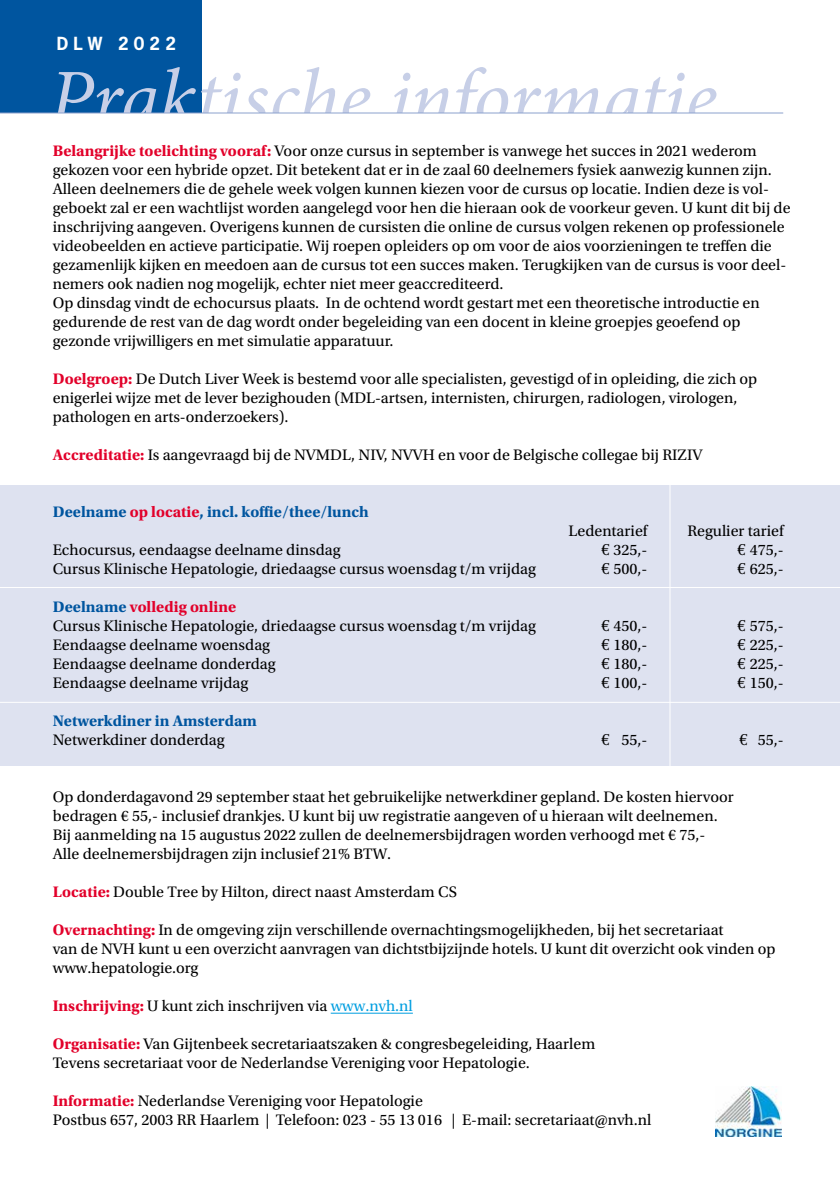
<style>
.page{position:relative;width:840px;height:1191px;background:#fff}
.page>*{position:absolute;margin:0;border:0;box-sizing:border-box;transform-origin:0 0}
.t1{font:italic 80px "Minion Pro";letter-spacing:-.01em;color:#c7cfe7}
.t2{font:700 17px "News Gothic";letter-spacing:.305em;color:#fff}
.t3{font:16px/19px "Utopia Std";color:#000}
.t4{font:700 16px "Utopia Std";color:#00559f}
.s1{font-weight:700;color:#e2002a}
.s2{color:#e2002a}
.s3{font-family:"Euro Serif"}
.s4{font-weight:700;color:#00559f}
.s5{color:#009ee0}
</style>
<div class="page">
<div style="left:0;top:485px;width:839px;height:280px;background:#dee2f0"></div>
<hr style="left:839px;top:0;width:1px;height:334px;background:#e2002a">
<hr style="left:839px;top:309px;width:1px;height:590px;background:#dee2f0">
<div style="left:0;top:0;width:201px;height:114px;background:#00559f"></div>
<hr style="left:330px;top:1012px;width:82px;height:1px;background:#009ee0">
<img style="left:715px;top:1087px;width:66px;height:49px">
<hr style="left:0;top:113px;width:782px;height:1px;background:#8ba1cd">
<hr style="left:669px;top:476px;width:1px;height:304px;background:#fff">
<hr style="left:0;top:587px;width:839px;height:1px;background:#fff">
<hr style="left:0;top:702px;width:839px;height:1px;background:#fff">
<p class="t2" style="left:57px;top:33px;width:121px">DLW 2022</p>
<h1 class="t1" style="left:48px;top:44px;width:670px">Praktische informatie</h1>
<p class="t3" style="left:53px;top:142px;width:738px"><span class="s1">Belangrijke toelichting vooraf:</span> Voor onze cursus in september is vanwege het succes in 2021 wederom gekozen voor een hybride opzet. Dit betekent dat er in de zaal 60 deelnemers fysiek aanwezig kunnen zijn.<br>Alleen deelnemers die de gehele week volgen kunnen kiezen voor de cursus op locatie. Indien deze is vol&shy;geboekt zal er een wachtlijst worden aangelegd voor hen die hieraan ook de voorkeur geven. U kunt dit bij de inschrijving aangeven. Overigens kunnen de cursisten die online de cursus volgen rekenen op professionele videobeelden en actieve participatie. Wij roepen opleiders op om voor de aios voorzieningen te treffen die gezamenlijk kijken en meedoen aan de cursus tot een succes maken. Terugkijken van de cursus is voor deel&shy;nemers ook nadien nog mogelijk, echter niet meer geaccrediteerd.<br>Op dinsdag vindt de echocursus plaats. In de ochtend wordt gestart met een theoretische introductie en gedurende de rest van de dag wordt onder begeleiding van een docent in kleine groepjes geoefend op gezonde vrijwilligers en met simulatie apparatuur.</p>
<p class="t3" style="left:53px;top:370px;width:705px"><span class="s1">Doelgroep:</span> De Dutch Liver Week is bestemd voor alle specialisten, gevestigd of in opleiding, die zich op enigerlei wijze met de lever bezighouden (MDL-artsen, internisten, chirurgen, radiologen, virologen, pathologen en arts-onderzoekers).</p>
<p class="t3" style="left:53px;top:446px;width:650px"><span class="s1">Accreditatie:</span> Is aangevraagd bij de NVMDL, NIV, NVVH en voor de Belgische collegae bij RIZIV</p>
<p class="t4" style="left:53px;top:503px;width:317px">Deelname <span class="s2">op locatie</span>, incl. koffie/thee/lunch</p>
<p class="t3" style="left:568px;top:522px;width:80px">Ledentarief</p>
<p class="t3" style="left:687px;top:522px;width:98px">Regulier tarief</p>
<p class="t3" style="left:53px;top:541px;width:289px">Echocursus, eendaagse deelname dinsdag</p>
<p class="t3" style="left:601px;top:541px;width:47px"><span class="s3">E</span> 325,-</p>
<p class="t3" style="left:737px;top:541px;width:47px"><span class="s3">E</span> 475,-</p>
<p class="t3" style="left:53px;top:560px;width:484px">Cursus Klinische Hepatologie, driedaagse cursus woensdag t/m vrijdag</p>
<p class="t3" style="left:601px;top:560px;width:47px"><span class="s3">E</span> 500,-</p>
<p class="t3" style="left:737px;top:560px;width:47px"><span class="s3">E</span> 625,-</p>
<p class="t3" style="left:53px;top:598px;width:484px"><span class="s4">Deelname</span> <span class="s1">volledig online<br></span>Cursus Klinische Hepatologie, driedaagse cursus woensdag t/m vrijdag</p>
<p class="t3" style="left:601px;top:617px;width:47px"><span class="s3">E</span> 450,-</p>
<p class="t3" style="left:737px;top:617px;width:47px"><span class="s3">E</span> 575,-</p>
<p class="t3" style="left:53px;top:636px;width:219px">Eendaagse deelname woensdag</p>
<p class="t3" style="left:601px;top:636px;width:47px"><span class="s3">E</span> 180,-</p>
<p class="t3" style="left:737px;top:636px;width:47px"><span class="s3">E</span> 225,-</p>
<p class="t3" style="left:53px;top:655px;width:224px">Eendaagse deelname donderdag</p>
<p class="t3" style="left:601px;top:655px;width:47px"><span class="s3">E</span> 180,-</p>
<p class="t3" style="left:737px;top:655px;width:47px"><span class="s3">E</span> 225,-</p>
<p class="t3" style="left:53px;top:674px;width:197px">Eendaagse deelname vrijdag</p>
<p class="t3" style="left:601px;top:674px;width:47px"><span class="s3">E</span> 100,-</p>
<p class="t3" style="left:737px;top:674px;width:47px"><span class="s3">E</span> 150,-</p>
<p class="t4" style="left:53px;top:712px;width:205px">Netwerkdiner in Amsterdam</p>
<p class="t3" style="left:53px;top:731px;width:173px">Netwerkdiner donderdag</p>
<p class="t3" style="left:601px;top:731px;width:47px"><span class="s3">E</span> 55,-</p>
<p class="t3" style="left:739px;top:731px;width:45px"><span class="s3">E</span> 55,-</p>
<p class="t3" style="left:53px;top:788px;width:682px">Op donderdagavond 29 september staat het gebruikelijke netwerkdiner gepland. De kosten hiervoor bedragen € 55,- inclusief drankjes. U kunt bij uw registratie aangeven of u hieraan wilt deelnemen.<br>Bij aanmelding na 15 augustus 2022 zullen de deelnemersbijdragen worden verhoogd met € 75,- Alle deelnemersbijdragen zijn inclusief 21% BTW.</p>
<p class="t3" style="left:53px;top:883px;width:405px"><span class="s1">Locatie:</span> Double Tree by Hilton, direct naast Amsterdam CS</p>
<p class="t3" style="left:53px;top:921px;width:723px"><span class="s1">Overnachting:</span> In de omgeving zijn verschillende overnachtingsmogelijkheden, bij het secretariaat<br>van de NVH kunt u een overzicht aanvragen van dichtstbijzijnde hotels. U kunt dit overzicht ook vinden op www.hepatologie.org</p>
<p class="t3" style="left:53px;top:997px;width:361px"><span class="s1">Inschrijving:</span> U kunt zich inschrijven via <span class="s5">www.nvh.nl</span></p>
<p class="t3" style="left:53px;top:1035px;width:543px"><span class="s1">Organisatie:</span> Van Gijtenbeek secretariaatszaken &amp; congresbegeleiding, Haarlem<br>Tevens secretariaat voor de Nederlandse Vereniging voor Hepatologie.</p>
<p class="t3" style="left:53px;top:1092px;width:599px"><span class="s1">Informatie:</span> Nederlandse Vereniging voor Hepatologie<br>Postbus 657, 2003 RR Haarlem | Telefoon: 023 - 55 13 016 | E-mail: secretariaat@nvh.nl</p>
</div>
